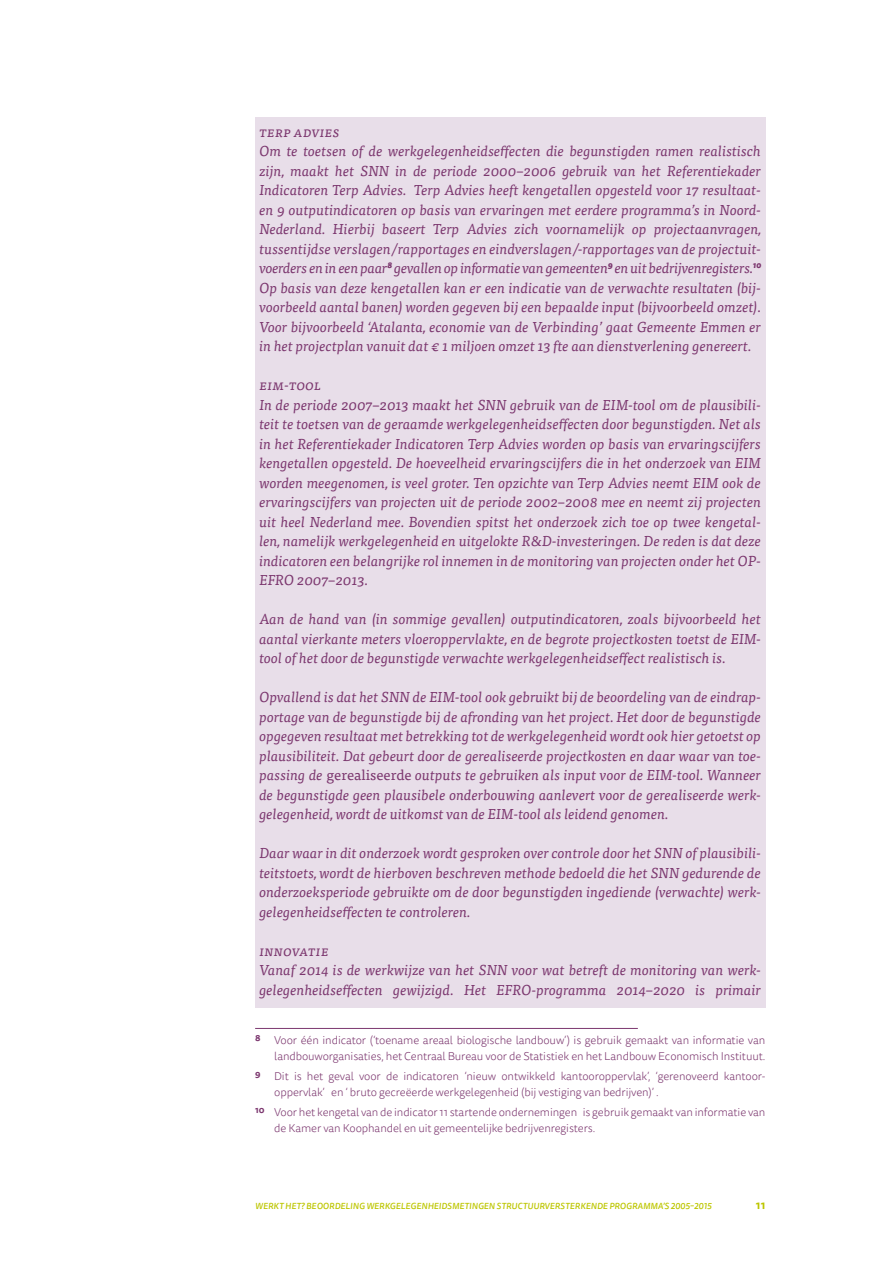
<style>
.page{position:relative;width:893px;height:1263px;background:#fff}
.page>*{position:absolute;margin:0;border:0;box-sizing:border-box;transform-origin:0 0}
.t1{font:italic 14.4px/19.5px "Tisa OT";color:#7c376f}
.t2{font:300 11.4px/15.9px "Tisa Sans OT";letter-spacing:-.01em;color:#7c376f}
.t3{font:700 11.4px "Tisa Sans OT";color:#bdc600}
.t4{font:italic 500 8.7px "Tisa Sans OT";letter-spacing:.01em;color:#bdc600}
.s1{font-style:normal}
</style>
<div class="page">
<div style="left:255px;top:117px;width:510px;height:891px;background:#e8dee9"></div>
<hr style="left:255px;top:1028px;width:383px;height:1px;background:#7c376f">
<p class="t1" style="left:259px;top:122px;width:503px">terp advies<br>Om te toetsen of de werkgelegenheidseffecten die begunstigden ramen realistisch zijn, maakt het SNN in de periode 2000–2006 gebruik van het Referentiekader Indicatoren Terp Advies. Terp Advies heeft kengetallen opgesteld voor 17 resultaat&shy;en 9 outputindicatoren op basis van ervaringen met eerdere programma’s in Noord-Nederland. Hierbij baseert Terp Advies zich voornamelijk op projectaanvragen, tussentijdse verslagen/rapportages en eindverslagen/-rapportages van de projectuit&shy;voerders en in een paar<sup>8</sup> gevallen op informatie van gemeenten<sup>9</sup> en uit bedrijvenregisters.<sup>10<br></sup>Op basis van deze kengetallen kan er een indicatie van de verwachte resultaten (bij&shy;voorbeeld aantal banen) worden gegeven bij een bepaalde input (bijvoorbeeld omzet).<br>Voor bijvoorbeeld ‘Atalanta, economie van de Verbinding’ gaat Gemeente Emmen er in het projectplan vanuit dat € 1 miljoen omzet 13 fte aan dienstverlening genereert.</p>
<p class="t1" style="left:259px;top:375px;width:503px">eim-tool<br>In de periode 2007–2013 maakt het SNN gebruik van de EIM-tool om de plausibili&shy;teit te toetsen van de geraamde werkgelegenheidseffecten door begunstigden. Net als in het Referentiekader Indicatoren Terp Advies worden op basis van ervaringscijfers kengetallen opgesteld. De hoeveelheid ervaringscijfers die in het onderzoek van EIM worden meegenomen, is veel groter. Ten opzichte van Terp Advies neemt EIM ook de ervaringscijfers van projecten uit de periode 2002–2008 mee en neemt zij projecten uit heel Nederland mee. Bovendien spitst het onderzoek zich toe op twee kengetal&shy;len, namelijk werkgelegenheid en uitgelokte R&amp;D-investeringen. De reden is dat deze indicatoren een belangrijke rol innemen in de monitoring van projecten onder het OP-EFRO 2007–2013.</p>
<p class="t1" style="left:259px;top:609px;width:503px;text-align:justify">Aan de hand van (in sommige gevallen) outputindicatoren, zoals bijvoorbeeld het aantal vierkante meters vloeroppervlakte, en de begrote projectkosten toetst de EIM&shy;tool of het door de begunstigde verwachte werkgelegenheidseffect realistisch is.</p>
<p class="t1" style="left:259px;top:687px;width:503px;text-align:justify">Opvallend is dat het SNN de EIM-tool ook gebruikt bij de beoordeling van de eindrap&shy;portage van de begunstigde bij de afronding van het project. Het door de begunstigde opgegeven resultaat met betrekking tot de werkgelegenheid wordt ook hier getoetst op plausibiliteit. Dat gebeurt door de gerealiseerde projectkosten en daar waar van toe&shy;passing de <span class="s1">gerealiseerde</span> outputs te gebruiken als input voor de EIM-tool. Wanneer de begunstigde geen plausibele onderbouwing aanlevert voor de gerealiseerde werk&shy;gelegenheid, wordt de uitkomst van de EIM-tool als leidend genomen.</p>
<p class="t1" style="left:259px;top:843px;width:503px;text-align:justify">Daar waar in dit onderzoek wordt gesproken over controle door het SNN of plausibili&shy;teitstoets, wordt de hierboven beschreven methode bedoeld die het SNN gedurende de onderzoeksperiode gebruikte om de door begunstigden ingediende (verwachte) werk&shy;gelegenheidseffecten te controleren.</p>
<p class="t1" style="left:259px;top:941px;width:503px">innovatie<br>Vanaf 2014 is de werkwijze van het SNN voor wat betreft de monitoring van werk&shy;gelegenheidseffecten gewijzigd. Het EFRO-programma 2014–2020 is primair</p>
<p class="t2" style="left:255px;top:1033px;width:512px;text-align:right"><sup>8</sup> Voor één indicator (‘toename areaal biologische landbouw’) is gebruik gemaakt van informatie van landbouworganisaties, het Centraal Bureau voor de Statistiek en het Landbouw Economisch Instituut.</p>
<p class="t2" style="left:274px;top:1069px;width:493px;text-indent:-19px"><sup>9</sup> Dit is het geval voor de indicatoren ‘nieuw ontwikkeld kantooroppervlak’, ‘gerenoveerd kantoor&shy;oppervlak’ en ‘ bruto gecreëerde werkgelegenheid (bij vestiging van bedrijven)’ .</p>
<p class="t2" style="left:274px;top:1105px;width:493px;text-indent:-19px"><sup>10</sup> Voor het kengetal van de indicator 11 startende ondernemingen is gebruik gemaakt van informatie van de Kamer van Koophandel en uit gemeentelijke bedrijvenregisters.</p>
<p class="t4" style="left:255px;top:1201px;width:458px">WERKT HET? BEOORDELING WERKGELEGENHEIDSMETINGEN STRUCTUURVERSTERKENDE PROGRAMMA’S 2005–2015</p>
<p class="t3" style="left:756px;top:1198px;width:11px">11</p>
</div>
